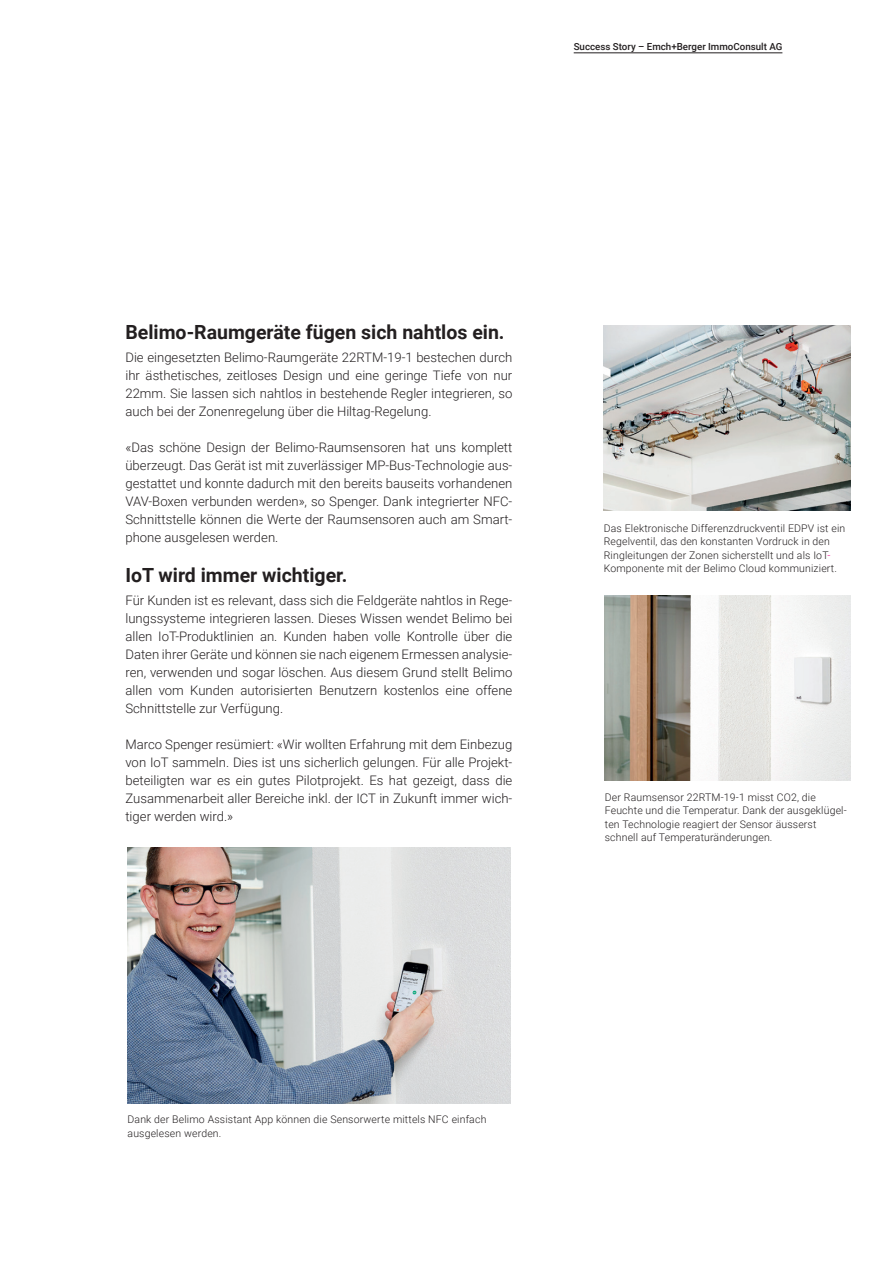
<style>
.page{position:relative;width:893px;height:1263px;background:#fff}
.page>*{position:absolute;margin:0;border:0;box-sizing:border-box;transform-origin:0 0}
.t1{font:700 19.5px "Roboto";color:#231f20}
.t2{font:300 13.2px/18px "Roboto";color:#231f20;text-align:justify}
.t3{font:300 10.5px/13.5px "Roboto";letter-spacing:.015em;color:#231f20}
.t4{font:500 9.75px "Roboto";color:#231f20}
.s1{color:#ed028c}
</style>
<div class="page">
<hr style="left:574px;top:53px;width:208px;height:1px;background:#231f20">
<img style="left:604px;top:326px;width:246px;height:184px">
<img style="left:604px;top:596px;width:247px;height:184px">
<img style="left:128px;top:848px;width:382px;height:256px">
<p class="t4" style="left:574px;top:40px;width:210px">Success Story – Emch+Berger ImmoConsult AG</p>
<h1 class="t1" style="left:125px;top:318px;width:381px">Belimo-Raumgeräte fügen sich nahtlos ein.</h1>
<p class="t2" style="left:125px;top:347px;width:388px">Die eingesetzten Belimo-Raumgeräte 22RTM-19-1 bestechen durch ihr ästhetisches, zeitloses Design und eine geringe Tiefe von nur 22mm. Sie lassen sich nahtlos in bestehende Regler integrieren, so auch bei der Zonenregelung über die Hiltag-Regelung.</p>
<p class="t2" style="left:125px;top:437px;width:388px">«Das schöne Design der Belimo-Raumsensoren hat uns komplett überzeugt. Das Gerät ist mit zuverlässiger MP-Bus-Technologie aus&shy;gestattet und konnte dadurch mit den bereits bauseits vorhandenen VAV-Boxen verbunden werden», so Spenger. Dank integrierter NFC-Schnittstelle können die Werte der Raumsensoren auch am Smart&shy;phone ausgelesen werden.</p>
<h1 class="t1" style="left:125px;top:561px;width:223px">IoT wird immer wichtiger.</h1>
<p class="t2" style="left:125px;top:590px;width:388px">Für Kunden ist es relevant, dass sich die Feldgeräte nahtlos in Rege&shy;lungssysteme integrieren lassen. Dieses Wissen wendet Belimo bei allen IoT-Produktlinien an. Kunden haben volle Kontrolle über die Daten ihrer Geräte und können sie nach eigenem Ermessen analysie&shy;ren, verwenden und sogar löschen. Aus diesem Grund stellt Belimo allen vom Kunden autorisierten Benutzern kostenlos eine offene Schnittstelle zur Verfügung.</p>
<p class="t2" style="left:125px;top:734px;width:388px">Marco Spenger resümiert: «Wir wollten Erfahrung mit dem Einbezug von IoT sammeln. Dies ist uns sicherlich gelungen. Für alle Projekt&shy;beteiligten war es ein gutes Pilotprojekt. Es hat gezeigt, dass die Zusammenarbeit aller Bereiche inkl. der ICT in Zukunft immer wich&shy;tiger werden wird.»</p>
<p class="t3" style="left:604px;top:521px;width:243px">Das Elektronische Differenzdruckventil EDPV ist ein Regelventil, das den konstanten Vordruck in den Ringleitungen der Zonen sicherstellt und als IoT<span class="s1">-</span>Komponente mit der Belimo Cloud kommuniziert.</p>
<p class="t3" style="left:605px;top:790px;width:243px">Der Raumsensor 22RTM-19-1 misst CO2, die Feuchte und die Temperatur. Dank der ausgeklügel&shy;ten Technologie reagiert der Sensor äusserst schnell auf Temperaturänderungen.</p>
<p class="t3" style="left:128px;top:1112px;width:360px">Dank der Belimo Assistant App können die Sensorwerte mittels NFC einfach ausgelesen werden.</p>
</div>
